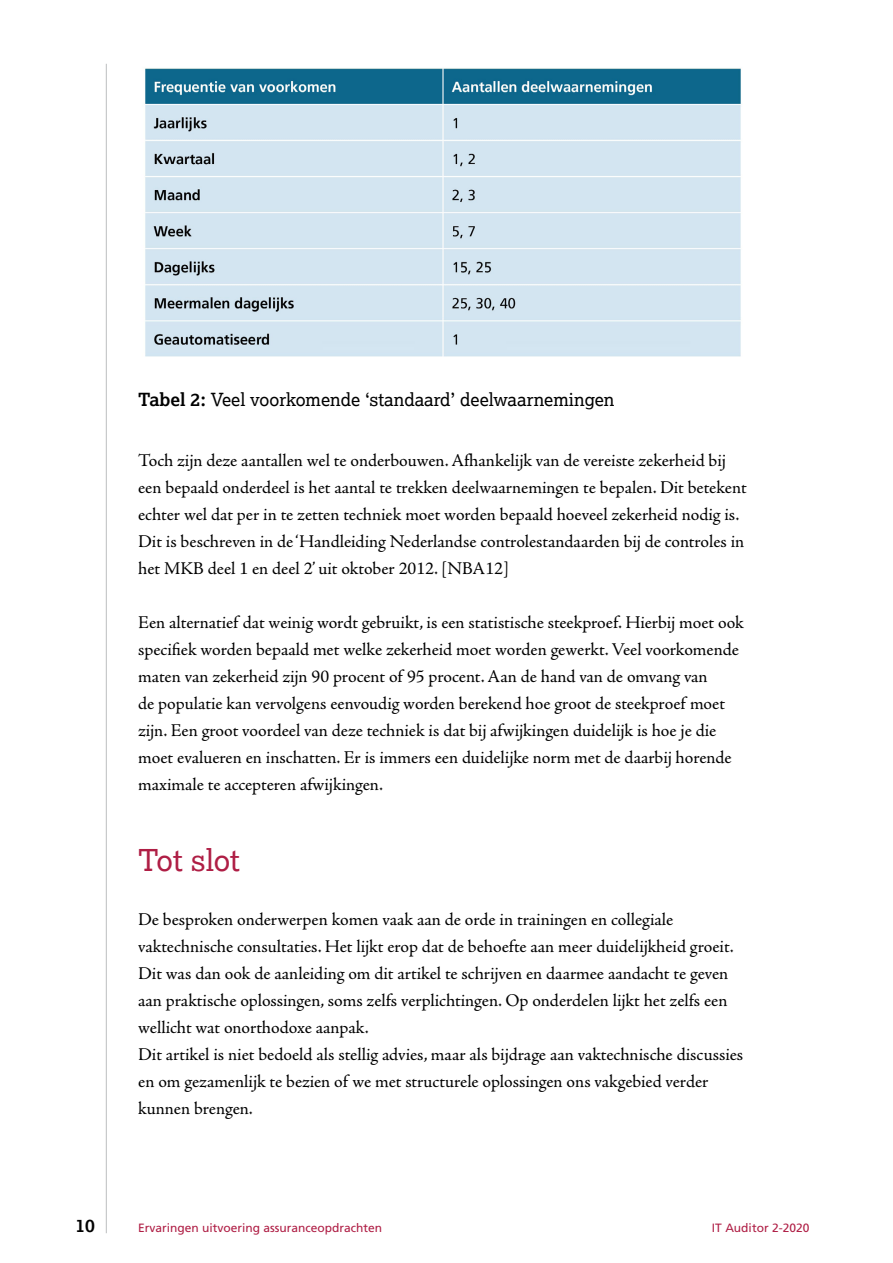
<style>
.page{position:relative;width:893px;height:1263px;background:#fff}
.page>*{position:absolute;margin:0;border:0;box-sizing:border-box;transform-origin:0 0}
.t1{font:30px "Lexia";color:#af1e45}
.t2{font:18px/27px "Adobe Jenson Pro";color:#000}
.t3{font:18px "Lexia";color:#000}
.t4{font:700 18px "Lexia";color:#000}
.t5{font:12px "Frutiger";color:#af1e45}
.s1{font-weight:700}
</style>
<div class="page">
<hr style="left:106px;top:64px;width:1px;height:1169px;background:#bcbec0">
<img style="left:145px;top:68px;width:596px;height:289px">
<p class="t3" style="left:138px;top:388px;width:478px"><span class="s1">Tabel 2:</span> Veel voorkomende ‘standaard’ deelwaarnemingen</p>
<p class="t2" style="left:138px;top:447px;width:610px">Toch zijn deze aantallen wel te onderbouwen. Afhankelijk van de vereiste zekerheid bij een bepaald onderdeel is het aantal te trekken deelwaarnemingen te bepalen. Dit betekent echter wel dat per in te zetten techniek moet worden bepaald hoeveel zekerheid nodig is.<br>Dit is beschreven in de ‘Handleiding Nederlandse controlestandaarden bij de controles in het MKB deel 1 en deel 2’ uit oktober 2012. [NBA12]</p>
<p class="t2" style="left:138px;top:609px;width:607px">Een alternatief dat weinig wordt gebruikt, is een statistische steekproef. Hierbij moet ook specifiek worden bepaald met welke zekerheid moet worden gewerkt. Veel voorkomende maten van zekerheid zijn 90 procent of 95 procent. Aan de hand van de omvang van<br>de populatie kan vervolgens eenvoudig worden berekend hoe groot de steekproef moet zijn. Een groot voordeel van deze techniek is dat bij afwijkingen duidelijk is hoe je die moet evalueren en inschatten. Er is immers een duidelijke norm met de daarbij horende maximale te accepteren afwijkingen.</p>
<h1 class="t1" style="left:138px;top:841px;width:103px">Tot slot</h1>
<p class="t2" style="left:138px;top:906px;width:606px">De besproken onderwerpen komen vaak aan de orde in trainingen en collegiale vaktechnische consultaties. Het lijkt erop dat de behoefte aan meer duidelijkheid groeit.<br>Dit was dan ook de aanleiding om dit artikel te schrijven en daarmee aandacht te geven aan praktische oplossingen, soms zelfs verplichtingen. Op onderdelen lijkt het zelfs een wellicht wat onorthodoxe aanpak.<br>Dit artikel is niet bedoeld als stellig advies, maar als bijdrage aan vaktechnische discussies en om gezamenlijk te bezien of we met structurele oplossingen ons vakgebied verder kunnen brengen.</p>
<p class="t4" style="left:76px;top:1214px;width:21px">10</p>
<p class="t5" style="left:138px;top:1221px;width:246px">Ervaringen uitvoering assuranceopdrachten</p>
<p class="t5" style="left:712px;top:1221px;width:99px">IT Auditor 2-2020</p>
</div>
